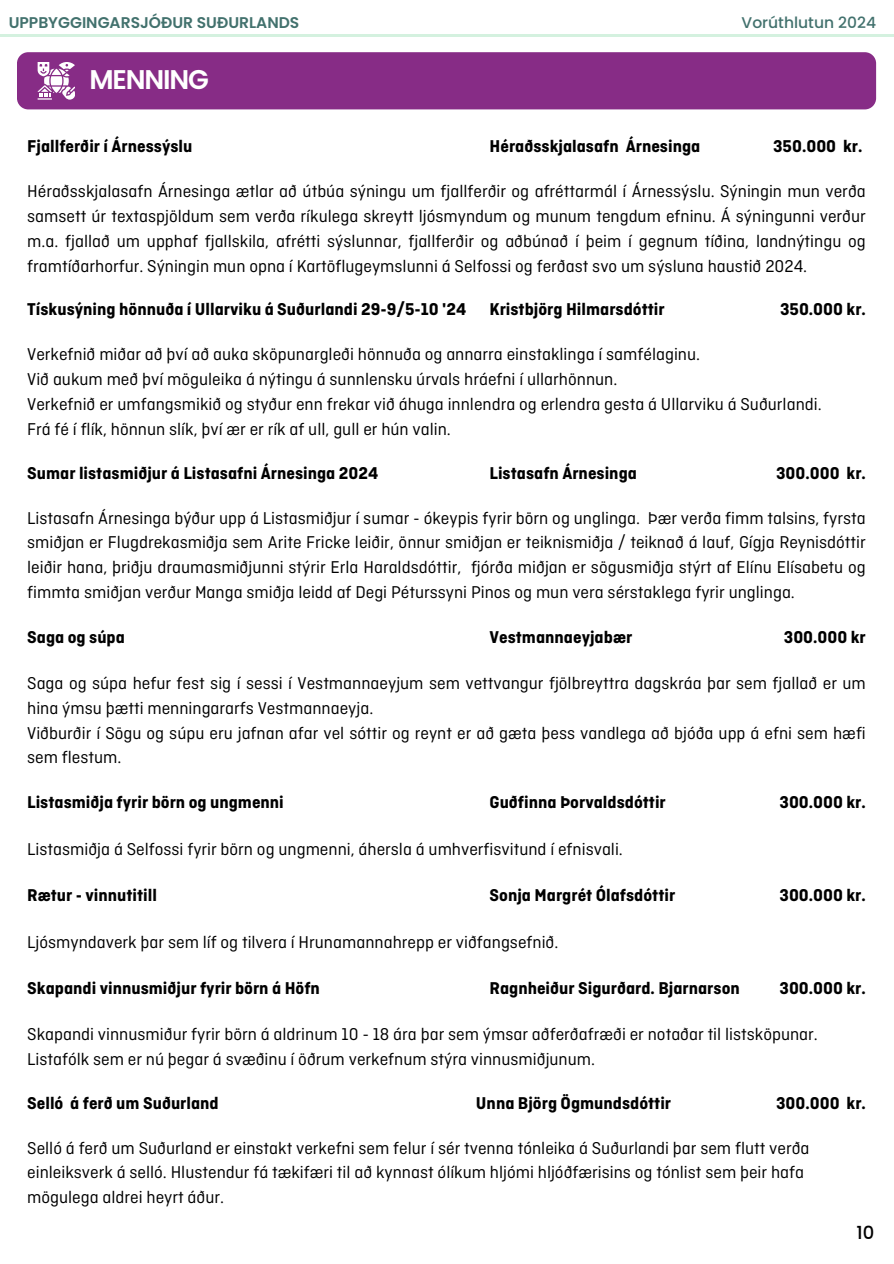
<style>
.page{position:relative;width:894px;height:1264px;background:#fff}
.page>*{position:absolute;margin:0;border:0;box-sizing:border-box;transform-origin:0 0}
.t1{font:600 27px "Poppins";letter-spacing:-.04em;color:#fff}
.t2{font:18px/24.8px "Ciutadella";color:#000}
.t3{font:700 18px "Ciutadella";color:#000}
.t4{font:500 18px "Poppins";color:#000}
.t5{font:600 15.45px "Poppins";color:#42716d}
.t6{font:500 15.45px "Poppins";color:#42716d}
</style>
<div class="page">
<hr style="left:0;top:34px;width:893px;height:2px;background:#d4f1df">
<div style="left:17px;top:52px;width:858px;height:57px;background:#872c86;border-radius:11px"></div>
<svg style="left:38px;top:62px;width:37px;height:37px"></svg>
<p class="t5" style="left:9px;top:11px;width:292px">UPPBYGGINGARSJÓÐUR SUÐURLANDS</p>
<p class="t1" style="left:89px;top:60px;width:121px">MENNING</p>
<h1 class="t6" style="left:741px;top:11px;width:136px">Vorúthlutun 2024</h1>
<p class="t3" style="left:27px;top:137px;width:167px">Fjallferðir í Árnessýslu</p>
<p class="t3" style="left:489px;top:137px;width:212px">Héraðsskjalasafn Árnesinga</p>
<p class="t3" style="left:772px;top:137px;width:91px">350.000 kr.</p>
<p class="t2" style="left:27px;top:180px;width:839px;text-align:justify">Héraðsskjalasafn Árnesinga ætlar að útbúa sýningu um fjallferðir og afréttarmál í Árnessýslu. Sýningin mun verða samsett úr textaspjöldum sem verða ríkulega skreytt ljósmyndum og munum tengdum efninu. Á sýningunni verður m.a. fjallað um upphaf fjallskila, afrétti sýslunnar, fjallferðir og aðbúnað í þeim í gegnum tíðina, landnýtingu og framtíðarhorfur. Sýningin mun opna í Kartöflugeymslunni á Selfossi og ferðast svo um sýsluna haustið 2024.</p>
<p class="t3" style="left:27px;top:300px;width:440px">Tískusýning hönnuða í Ullarviku á Suðurlandi 29-9/5-10 '24</p>
<p class="t3" style="left:489px;top:300px;width:176px">Kristbjörg Hilmarsdóttir</p>
<p class="t3" style="left:779px;top:300px;width:87px">350.000 kr.</p>
<p class="t2" style="left:27px;top:343px;width:674px">Verkefnið miðar að því að auka sköpunargleði hönnuða og annarra einstaklinga í samfélaginu.</p>
<p class="t2" style="left:27px;top:368px;width:591px">Við aukum með því möguleika á nýtingu á sunnlensku úrvals hráefni í ullarhönnun.</p>
<p class="t2" style="left:27px;top:393px;width:795px">Verkefnið er umfangsmikið og styður enn frekar við áhuga innlendra og erlendra gesta á Ullarviku á Suðurlandi.</p>
<p class="t2" style="left:27px;top:418px;width:425px">Frá fé í flík, hönnun slík, því ær er rík af ull, gull er hún valin.</p>
<p class="t3" style="left:27px;top:463px;width:352px">Sumar listasmiðjur á Listasafni Árnesinga 2024</p>
<p class="t3" style="left:489px;top:463px;width:149px">Listasafn Árnesinga</p>
<p class="t3" style="left:775px;top:463px;width:91px">300.000 kr.</p>
<p class="t2" style="left:27px;top:507px;width:839px;text-align:justify">Listasafn Árnesinga býður upp á Listasmiðjur í sumar - ókeypis fyrir börn og unglinga. Þær verða fimm talsins, fyrsta smiðjan er Flugdrekasmiðja sem Arite Fricke leiðir, önnur smiðjan er teiknismiðja / teiknað á lauf, Gígja Reynisdóttir leiðir hana, þriðju draumasmiðjunni stýrir Erla Haraldsdóttir, fjórða miðjan er sögusmiðja stýrt af Elínu Elísabetu og fimmta smiðjan verður Manga smiðja leidd af Degi Péturssyni Pinos og mun vera sérstaklega fyrir unglinga.</p>
<p class="t3" style="left:27px;top:627px;width:99px">Saga og súpa</p>
<p class="t3" style="left:489px;top:627px;width:144px">Vestmannaeyjabær</p>
<p class="t3" style="left:783px;top:627px;width:83px">300.000 kr</p>
<p class="t2" style="left:27px;top:672px;width:839px">Saga og súpa hefur fest sig í sessi í Vestmannaeyjum sem vettvangur fjölbreyttra dagskráa þar sem fjallað er um hina ýmsu þætti menningararfs Vestmannaeyja.</p>
<p class="t2" style="left:27px;top:721px;width:839px">Viðburðir í Sögu og súpu eru jafnan afar vel sóttir og reynt er að gæta þess vandlega að bjóða upp á efni sem hæfi sem flestum.</p>
<p class="t3" style="left:27px;top:793px;width:258px">Listasmiðja fyrir börn og ungmenni</p>
<p class="t3" style="left:489px;top:793px;width:178px">Guðfinna Þorvaldsdóttir</p>
<p class="t3" style="left:779px;top:793px;width:88px">300.000 kr.</p>
<p class="t2" style="left:27px;top:837px;width:597px">Listasmiðja á Selfossi fyrir börn og ungmenni, áhersla á umhverfisvitund í efnisvali.</p>
<p class="t3" style="left:27px;top:886px;width:131px">Rætur - vinnutitill</p>
<p class="t3" style="left:489px;top:886px;width:187px">Sonja Margrét Ólafsdóttir</p>
<p class="t3" style="left:779px;top:886px;width:88px">300.000 kr.</p>
<p class="t2" style="left:27px;top:931px;width:532px">Ljósmyndaverk þar sem líf og tilvera í Hrunamannahrepp er viðfangsefnið.</p>
<p class="t3" style="left:27px;top:979px;width:294px">Skapandi vinnusmiðjur fyrir börn á Höfn</p>
<p class="t3" style="left:489px;top:979px;width:252px">Ragnheiður Sigurðard. Bjarnarson</p>
<p class="t3" style="left:779px;top:979px;width:88px">300.000 kr.</p>
<p class="t2" style="left:27px;top:1023px;width:792px">Skapandi vinnusmiður fyrir börn á aldrinum 10 - 18 ára þar sem ýmsar aðferðafræði er notaðar til listsköpunar.</p>
<p class="t2" style="left:27px;top:1047px;width:569px">Listafólk sem er nú þegar á svæðinu í öðrum verkefnum stýra vinnusmiðjunum.</p>
<p class="t3" style="left:27px;top:1093px;width:193px">Selló á ferð um Suðurland</p>
<p class="t3" style="left:476px;top:1093px;width:197px">Unna Björg Ögmundsdóttir</p>
<p class="t3" style="left:775px;top:1093px;width:91px">300.000 kr.</p>
<p class="t2" style="left:27px;top:1136px;width:783px">Selló á ferð um Suðurland er einstakt verkefni sem felur í sér tvenna tónleika á Suðurlandi þar sem flutt verða einleiksverk á selló. Hlustendur fá tækifæri til að kynnast ólíkum hljómi hljóðfærisins og tónlist sem þeir hafa mögulega aldrei heyrt áður.</p>
<p class="t4" style="left:856px;top:1219px;width:19px">10</p>
</div>
